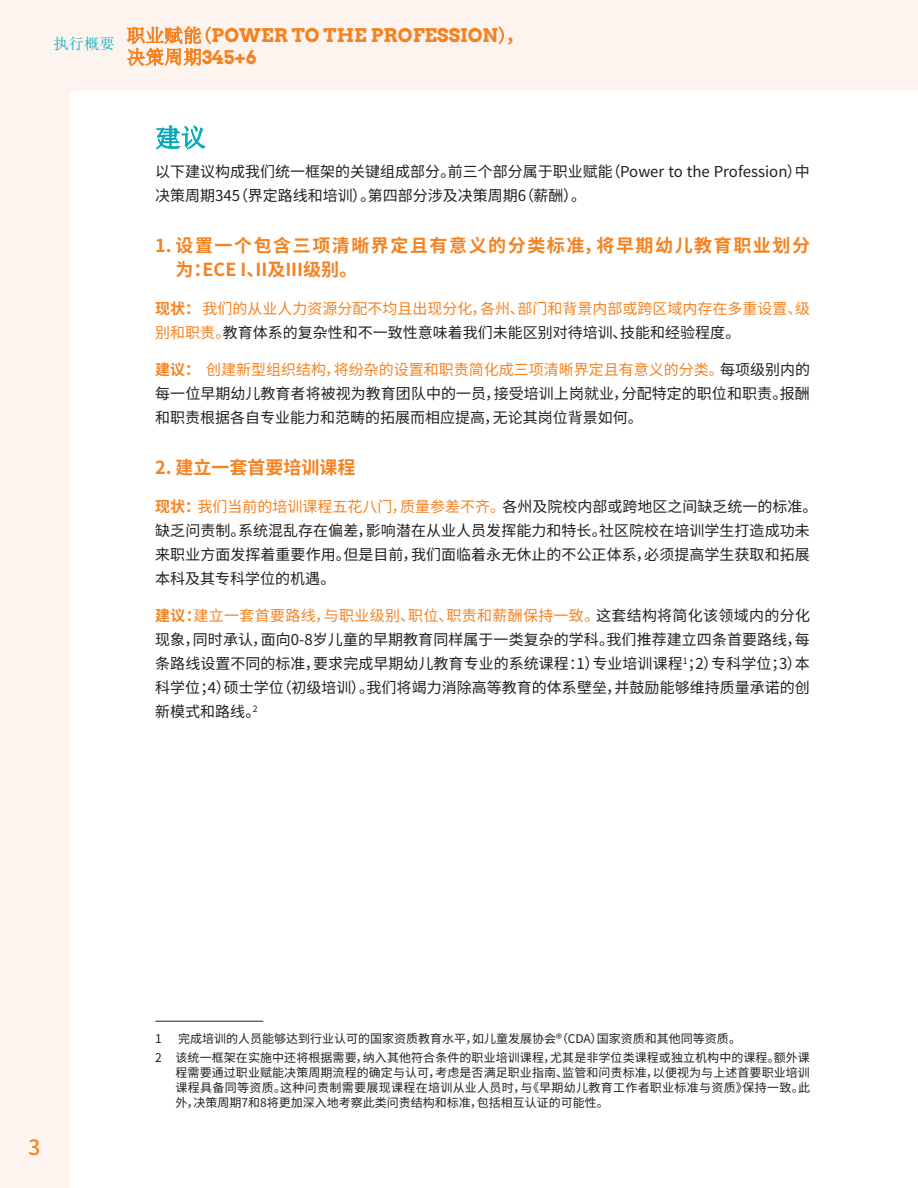
<style>
.page{position:relative;width:918px;height:1188px;background:#fff}
.page>*{position:absolute;margin:0;border:0;box-sizing:border-box;transform-origin:0 0}
.t1{font:25.5px "Sim Sun";color:#00aabc}
.t2{font:500 21px "Noto Sans CJ Ksc";color:#f58220}
.t3{font:700 18.9px/21.6px "Arvo";color:#f58220}
.t4{font:700 18px/24px "Noto Sans CJ Ksc";letter-spacing:.085em;color:#f58220}
.t5{font:700 18px "Noto Sans CJ Ksc";color:#f58220}
.t6{font:15.3px "Sim Sun";color:#00aabc}
.t7{font:15px/24px "Noto Sans CJ Ksc";color:#231f20}
.t8{font:15px/24px "Noto Sans CJ Ksc";color:#f58220}
.t9{font:12px/15px "Noto Sans CJ Ksc";color:#231f20}
.s1{font-family:"Sim Sun";font-weight:400}
.s2{font-family:"Noto Sans CJ Ksc"}
.s3{font-weight:700}
.s4{color:#231f20}
.s5{font-weight:700;color:#f58220}
.s6{color:#f58220}
</style>
<div class="page">
<div style="left:0;top:0;width:69px;height:1188px;background:#fdf3ef"></div>
<div style="left:0;top:0;width:918px;height:91px;background:#fdf3ef"></div>
<svg style="left:498px;top:26px;width:6px;height:19px"></svg>
<svg style="left:127px;top:26px;width:85px;height:41px"></svg>
<svg style="left:155px;top:125px;width:51px;height:25px"></svg>
<hr style="left:155px;top:1021px;width:108px;height:1px;background:#231f20">
<p class="t6" style="left:54px;top:36px;width:63px">执行概要</p>
<p class="t3" style="left:126px;top:24px;width:399px"><span class="s1">职业赋能(</span>POWER TO THE PROFESSION<span class="s1">)</span><span class="s2">，</span><span class="s1">决策周期</span>345+6</p>
<h1 class="t1" style="left:155px;top:125px;width:52px">建议</h1>
<p class="t7" style="left:155px;top:160px;width:656px">以下建议构成我们统一框架的关键组成部分。前三个部分属于职业赋能（Power to the Profession）中决策周期345（界定路线和培训）。第四部分涉及决策周期6（薪酬）。</p>
<p class="t4" style="left:176px;top:234px;width:636px;text-indent:-20px">1. 设置一个包含三项清晰界定且有意义的分类标准，将早期幼儿教育职业划分为：ECE I、II及III级别。</p>
<p class="t8" style="left:155px;top:297px;width:656px"><span class="s3">现状：</span>我们的从业人力资源分配不均且出现分化，各州、部门和背景内部或跨区域内存在多重设置、级别和职责。<span class="s4">教育体系的复杂性和不一致性意味着我们未能区别对待培训、技能和经验程度。</span></p>
<p class="t7" style="left:155px;top:358px;width:656px;text-align:justify"><span class="s5">建议：</span><span class="s6">创建新型组织结构，将纷杂的设置和职责简化成三项清晰界定且有意义的分类。</span>每项级别内的每一位早期幼儿教育者将被视为教育团队中的一员，接受培训上岗就业，分配特定的职位和职责。报酬和职责根据各自专业能力和范畴的拓展而相应提高，无论其岗位背景如何。</p>
<p class="t5" style="left:155px;top:457px;width:202px">2. 建立一套首要培训课程</p>
<p class="t7" style="left:155px;top:495px;width:664px"><span class="s5">现状：</span><span class="s6">我们当前的培训课程五花八门，质量参差不齐。</span>各州及院校内部或跨地区之间缺乏统一的标准。缺乏问责制。系统混乱存在偏差，影响潜在从业人员发挥能力和特长。社区院校在培训学生打造成功未来职业方面发挥着重要作用。但是目前，我们面临着永无休止的不公正体系，必须提高学生获取和拓展本科及其专科学位的机遇。</p>
<p class="t7" style="left:155px;top:604px;width:656px;text-align:justify"><span class="s5">建议：</span><span class="s6">建立一套首要路线，与职业级别、职位、职责和薪酬保持一致。</span>这套结构将简化该领域内的分化现象，同时承认，面向0-8岁儿童的早期教育同样属于一类复杂的学科。我们推荐建立四条首要路线，每条路线设置不同的标准，要求完成早期幼儿教育专业的系统课程：1）专业培训课程<sup>1</sup>；2）专科学位；3）本科学位；4）硕士学位（初级培训）。我们将竭力消除高等教育的体系壁垒，并鼓励能够维持质量承诺的创新模式和路线。<sup>2</sup></p>
<h2 class="t2" style="left:29px;top:1136px;width:13px">3</h2>
<p class="t9" style="left:155px;top:1029px;width:656px;line-height:19.4px;text-indent:23px">完成培训的人员能够达到行业认可的国家资质教育水平，如儿童发展协会®（CDA）国家资质和其他同等资质。<br>2 该统一框架在实施中还将根据需要，纳入其他符合条件的职业培训课程，尤其是非学位类课程或独立机构中的课程。额外课</p>
<p class="t9" style="left:176px;top:1065px;width:636px;text-align:justify">程需要通过职业赋能决策周期流程的确定与认可，考虑是否满足职业指南、监管和问责标准，以便视为与上述首要职业培训课程具备同等资质。这种问责制需要展现课程在培训从业人员时，与《早期幼儿教育工作者职业标准与资质》保持一致。此外，决策周期7和8将更加深入地考察此类问责结构和标准，包括相互认证的可能性。</p>
<p class="t9" style="left:155px;top:1031px;width:8px">1</p>
</div>
